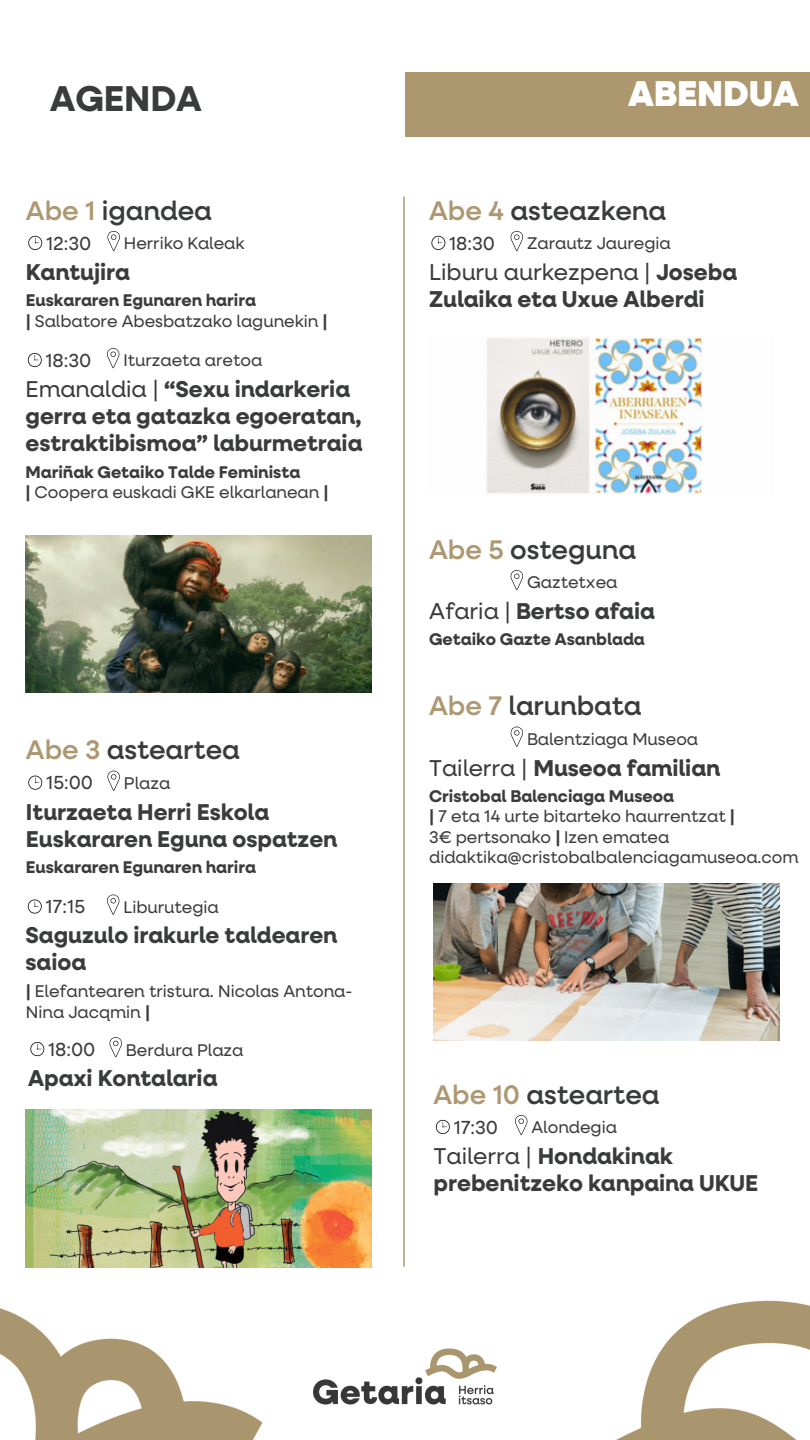
<style>
.page{position:relative;width:810px;height:1440px;background:#fff}
.page>*{position:absolute;margin:0;border:0;box-sizing:border-box;transform-origin:0 0}
.t1{font:900 36px "Neulis Neue";color:#fff}
.t2{font:700 36px "Neulis Neue";color:#3a3b3b}
.t3{font:500 27px "Neulis Neue";color:#3a3b3b}
.t4{font:700 23px/27px "Neulis Neue";color:#3a3b3b}
.t5{font:19px "Neulis Neue";color:#3a3b3b}
.t6{font:17px/20.2px "Neulis Neue";color:#3a3b3b}
.t7{font:700 17px "Neulis Neue";color:#3a3b3b}
.s1{color:#ae9872}
.s2{font-weight:700}
.s3{font-weight:400}
</style>
<div class="page">
<img style="left:313px;top:1348px;width:184px;height:57px">
<img style="left:616px;top:1300px;width:194px;height:140px">
<img style="left:0;top:1259px;width:309px;height:181px">
<div style="left:405px;top:72px;width:405px;height:65px;background:#ad976e"></div>
<hr style="left:403px;top:197px;width:2px;height:1069px;background:#ae9872">
<svg style="left:107px;top:231px;width:13px;height:20px"></svg>
<svg style="left:28px;top:236px;width:14px;height:14px"></svg>
<svg style="left:107px;top:348px;width:13px;height:20px"></svg>
<svg style="left:28px;top:353px;width:14px;height:14px"></svg>
<svg style="left:510px;top:231px;width:13px;height:20px"></svg>
<svg style="left:431px;top:236px;width:14px;height:14px"></svg>
<svg style="left:510px;top:726px;width:13px;height:21px"></svg>
<svg style="left:510px;top:570px;width:13px;height:20px"></svg>
<svg style="left:515px;top:1115px;width:13px;height:20px"></svg>
<svg style="left:436px;top:1120px;width:14px;height:14px"></svg>
<svg style="left:107px;top:770px;width:13px;height:21px"></svg>
<svg style="left:28px;top:776px;width:14px;height:14px"></svg>
<svg style="left:107px;top:894px;width:13px;height:21px"></svg>
<svg style="left:28px;top:899px;width:14px;height:15px"></svg>
<svg style="left:109px;top:1037px;width:13px;height:20px"></svg>
<svg style="left:30px;top:1042px;width:14px;height:14px"></svg>
<img style="left:26px;top:535px;width:345px;height:158px">
<img style="left:486px;top:338px;width:216px;height:156px">
<img style="left:434px;top:883px;width:345px;height:158px">
<img style="left:26px;top:1110px;width:345px;height:157px">
<p class="t2" style="left:50px;top:83px;width:153px">AGENDA</p>
<p class="t3" style="left:26px;top:198px;width:187px"><span class="s1">Abe 1</span> igandea</p>
<p class="t5" style="left:46px;top:235px;width:47px">12:30</p>
<h3 class="t4" style="left:26px;top:260px;width:106px">Kantujira</h3>
<p class="t7" style="left:26px;top:293px;width:231px">Euskararen Egunaren harira</p>
<p class="t6" style="left:26px;top:312px;width:303px"><span class="s2">|</span> Salbatore Abesbatzako lagunekin <span class="s2">|</span></p>
<h5 class="t5" style="left:46px;top:352px;width:47px">18:30</h5>
<p class="t6" style="left:123px;top:352px;width:140px">Iturzaeta aretoa</p>
<p class="t4" style="left:26px;top:377px;width:338px"><span class="s3">Emanaldia |</span> “Sexu indarkeria gerra eta gatazka egoeratan, estraktibismoa” laburmetraia</p>
<p class="t7" style="left:26px;top:464px;width:276px">Mariñak Getaiko Talde Feminista</p>
<h4 class="t6" style="left:26px;top:483px;width:305px"><span class="s2">|</span> Coopera euskadi GKE elkarlanean <span class="s2">|</span></h4>
<h5 class="t6" style="left:124px;top:234px;width:122px">Herriko Kaleak</h5>
<p class="t3" style="left:26px;top:738px;width:215px"><span class="s1">Abe 3</span> asteartea</p>
<p class="t5" style="left:46px;top:775px;width:49px">15:00</p>
<p class="t4" style="left:26px;top:800px;width:313px">Iturzaeta Herri Eskola<br>Euskararen Eguna ospatzen</p>
<h2 class="t7" style="left:26px;top:860px;width:231px">Euskararen Egunaren harira</h2>
<h5 class="t5" style="left:46px;top:898px;width:41px">17:15</h5>
<p class="t6" style="left:123px;top:898px;width:97px">Liburutegia</p>
<p class="t4" style="left:26px;top:924px;width:313px">Saguzulo irakurle taldearen saioa</p>
<p class="t6" style="left:26px;top:983px;width:328px"><span class="s2">|</span> Elefantearen tristura. Nicolas Antona-<br>Nina Jacqmin <span class="s2">|</span></p>
<h6 class="t5" style="left:48px;top:1041px;width:49px">18:00</h6>
<h3 class="t6" style="left:126px;top:1041px;width:119px">Berdura Plaza</h3>
<p class="t4" style="left:28px;top:1066px;width:191px">Apaxi Kontalaria</p>
<p class="t6" style="left:124px;top:774px;width:48px">Plaza</p>
<p class="t1" style="left:629px;top:78px;width:171px">ABENDUA</p>
<p class="t3" style="left:429px;top:198px;width:239px"><span class="s1">Abe 4</span> asteazkena</p>
<h2 class="t5" style="left:449px;top:235px;width:47px">18:30</h2>
<p class="t4" style="left:429px;top:260px;width:310px"><span class="s3">Liburu aurkezpena |</span> Joseba<br>Zulaika eta Uxue Alberdi</p>
<p class="t6" style="left:527px;top:234px;width:145px">Zarautz Jauregia</p>
<p class="t3" style="left:429px;top:538px;width:208px"><span class="s1">Abe 5</span> osteguna</p>
<h4 class="t4" style="left:429px;top:599px;width:227px"><span class="s3">Afaria |</span> Bertso afaia</h4>
<h6 class="t7" style="left:429px;top:632px;width:217px">Getaiko Gazte Asanblada</h6>
<p class="t6" style="left:527px;top:574px;width:92px">Gaztetxea</p>
<p class="t3" style="left:429px;top:694px;width:214px"><span class="s1">Abe 7</span> larunbata</p>
<h5 class="t6" style="left:527px;top:730px;width:173px">Balentziaga Museoa</h5>
<p class="t4" style="left:429px;top:756px;width:293px"><span class="s3">Tailerra |</span> Museoa familian</p>
<h4 class="t7" style="left:429px;top:789px;width:246px">Cristobal Balenciaga Museoa</h4>
<p class="t6" style="left:429px;top:807px;width:308px"><span class="s2">|</span> 7 eta 14 urte bitarteko haurrentzat <span class="s2">|</span></p>
<p class="t6" style="left:429px;top:828px;width:242px">3€ pertsonako <span class="s2">|</span> Izen ematea</p>
<h2 class="t6" style="left:429px;top:848px;width:371px">didaktika@cristobalbalenciagamuseoa.com</h2>
<p class="t3" style="left:434px;top:1083px;width:227px"><span class="s1">Abe 10</span> asteartea</p>
<p class="t5" style="left:454px;top:1119px;width:46px">17:30</p>
<h4 class="t4" style="left:434px;top:1144px;width:326px"><span class="s3">Tailerra |</span> Hondakinak prebenitzeko kanpaina UKUE</h4>
<h2 class="t6" style="left:532px;top:1119px;width:87px">Alondegia</h2>
</div>
